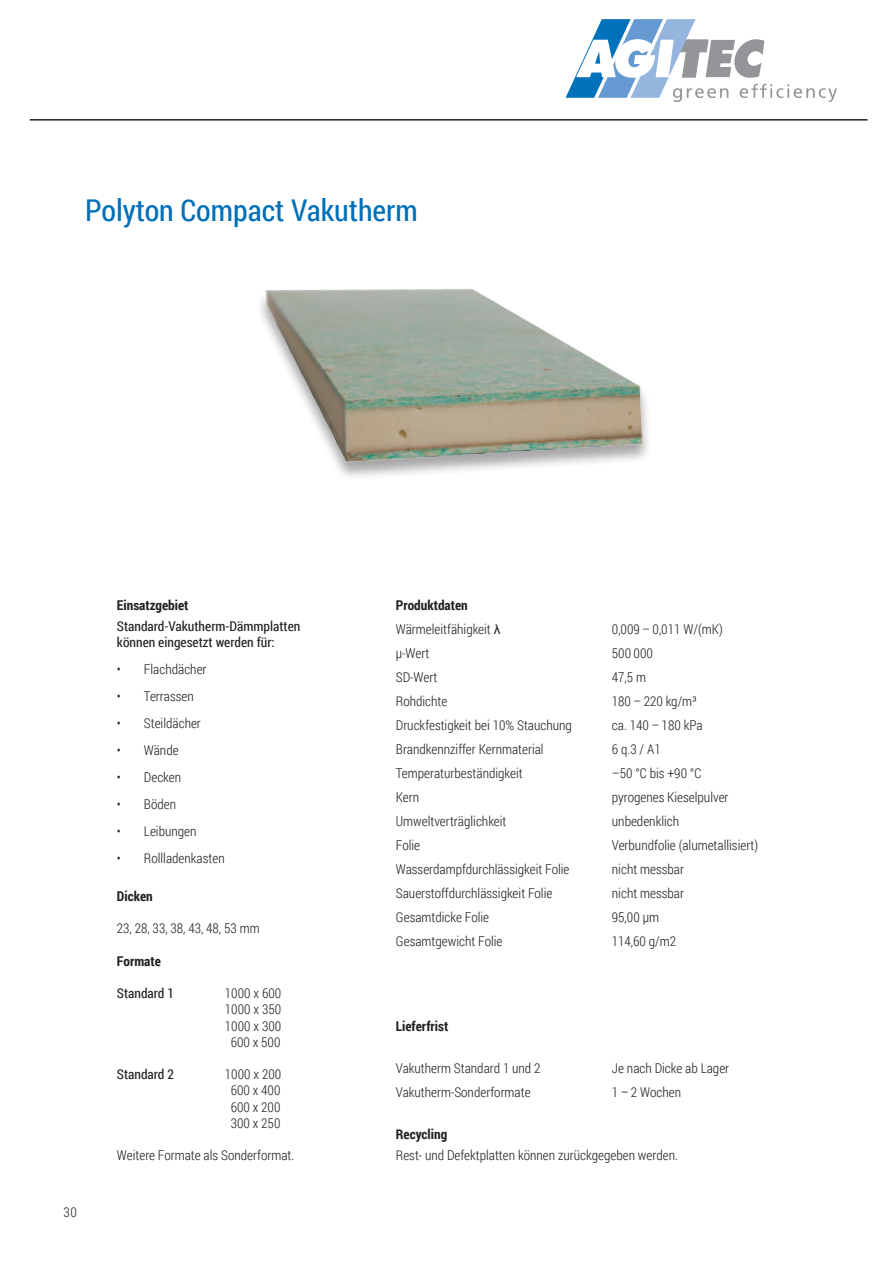
<style>
.page{position:relative;width:893px;height:1263px;background:#fff}
.page>*{position:absolute;margin:0;border:0;box-sizing:border-box;transform-origin:0 0}
.Titel{font:30px "Roboto Condensed";color:#006fb9}
.Text{font:300 13.5px "Roboto Condensed";color:#231f20}
.Text-2{font:13.5px "Roboto Condensed";color:#231f20}
.Text-3{font:700 13.5px "Roboto Condensed";color:#231f20}
.s1{font-family:"Arial";font-weight:400}
.s2{color:#000001}
</style>
<div class="page">
<hr style="left:30px;top:119px;width:837px;height:2px;background:#231f20">
<svg style="left:566px;top:19px;width:271px;height:83px"></svg>
<img style="left:261px;top:289px;width:385px;height:188px">
<p class="Titel" style="left:85px;top:189px;width:334px">Polyton Compact Vakutherm</p>
<p class="Text" style="left:64px;top:1203px;width:15px">30</p>
<p class="Text-3" style="left:117px;top:595px;width:73px">Einsatzgebiet</p>
<p class="Text-2" style="left:117px;top:616px;width:185px">Standard-Vakutherm-Dämmplatten</p>
<p class="Text-2" style="left:117px;top:632px;width:159px">können eingesetzt werden für:</p>
<p class="Text" style="left:117px;top:659px;width:91px">• Flachdächer</p>
<p class="Text" style="left:117px;top:686px;width:78px">• Terrassen</p>
<p class="Text" style="left:117px;top:713px;width:86px">• Steildächer</p>
<p class="Text" style="left:117px;top:740px;width:63px">• Wände</p>
<p class="Text" style="left:117px;top:767px;width:66px">• Decken</p>
<p class="Text" style="left:117px;top:794px;width:61px">• Böden</p>
<p class="Text" style="left:117px;top:821px;width:81px">• Leibungen</p>
<p class="Text" style="left:117px;top:848px;width:109px">• Rollladenkasten</p>
<p class="Text-3" style="left:117px;top:887px;width:37px">Dicken</p>
<p class="Text" style="left:117px;top:919px;width:144px">23, 28, 33, 38, 43, 48, 53 mm</p>
<p class="Text-3" style="left:117px;top:951px;width:46px">Formate</p>
<p class="Text-2" style="left:117px;top:984px;width:59px">Standard 1</p>
<p class="Text" style="left:225px;top:984px;width:58px">1000 x 600</p>
<p class="Text" style="left:225px;top:1000px;width:58px">1000 x 350</p>
<p class="Text" style="left:225px;top:1016px;width:58px">1000 x 300</p>
<p class="Text" style="left:231px;top:1033px;width:51px">600 x 500</p>
<p class="Text-2" style="left:117px;top:1065px;width:59px">Standard 2</p>
<p class="Text" style="left:225px;top:1065px;width:58px">1000 x 200</p>
<p class="Text" style="left:231px;top:1081px;width:51px">600 x 400</p>
<p class="Text" style="left:231px;top:1097px;width:51px">600 x 200</p>
<p class="Text" style="left:231px;top:1114px;width:51px">300 x 250</p>
<p class="Text" style="left:117px;top:1146px;width:179px">Weitere Formate als Sonderformat.</p>
<p class="Text-3" style="left:396px;top:595px;width:73px">Produktdaten</p>
<p class="Text" style="left:396px;top:619px;width:106px">Wärmeleitfähigkeit <span class="s1">λ</span></p>
<p class="Text" style="left:612px;top:619px;width:112px">0,009 – 0,011 W/(mK)</p>
<p class="Text" style="left:396px;top:643px;width:35px">μ-Wert</p>
<p class="Text" style="left:612px;top:643px;width:43px">500 000</p>
<p class="Text" style="left:396px;top:667px;width:43px">SD-Wert</p>
<p class="Text" style="left:612px;top:667px;width:36px">47,5 m</p>
<p class="Text" style="left:396px;top:691px;width:53px">Rohdichte</p>
<p class="Text" style="left:612px;top:691px;width:87px">180 – 220 kg/m³</p>
<p class="Text" style="left:396px;top:715px;width:178px">Druckfestigkeit bei 10% Stauchung</p>
<p class="Text" style="left:612px;top:715px;width:92px">ca. 140 – 180 kPa</p>
<p class="Text" style="left:396px;top:739px;width:149px">Brandkennziffer Kernmaterial</p>
<p class="Text" style="left:612px;top:739px;width:50px">6 q.3 / A1</p>
<p class="Text" style="left:396px;top:763px;width:128px">Temperaturbeständigkeit</p>
<p class="Text" style="left:612px;top:763px;width:91px">–50 °C bis +90 °C</p>
<p class="Text" style="left:396px;top:787px;width:25px">Kern</p>
<p class="Text" style="left:612px;top:787px;width:118px">pyrogenes Kieselpulver</p>
<p class="Text" style="left:396px;top:811px;width:112px">Umweltverträglichkeit</p>
<p class="Text" style="left:612px;top:811px;width:69px">unbedenklich</p>
<p class="Text" style="left:396px;top:835px;width:26px">Folie</p>
<p class="Text" style="left:612px;top:835px;width:148px">Verbundfolie (alumetallisiert)</p>
<p class="Text" style="left:396px;top:859px;width:175px">Wasserdampfdurchlässigkeit Folie</p>
<p class="Text" style="left:612px;top:859px;width:74px">nicht messbar</p>
<p class="Text" style="left:396px;top:883px;width:158px">Sauerstoffdurchlässigkeit Folie</p>
<p class="Text" style="left:612px;top:883px;width:74px">nicht messbar</p>
<p class="Text" style="left:396px;top:907px;width:95px">Gesamtdicke Folie</p>
<p class="Text" style="left:612px;top:907px;width:49px">95,00 μm</p>
<p class="Text" style="left:396px;top:931px;width:108px">Gesamtgewicht Folie</p>
<p class="Text" style="left:612px;top:931px;width:66px">114,60 g/m2</p>
<p class="Text-3" style="left:396px;top:1017px;width:54px">Lieferfrist</p>
<p class="Text" style="left:396px;top:1059px;width:146px">Vakutherm Standard 1 und 2</p>
<p class="Text" style="left:612px;top:1059px;width:119px">Je nach Dicke ab Lager</p>
<p class="Text" style="left:396px;top:1083px;width:136px">Vakutherm-Sonderformate</p>
<p class="Text" style="left:612px;top:1083px;width:71px">1 <span class="s2">–</span> 2 Wochen</p>
<p class="Text-3" style="left:396px;top:1125px;width:53px">Recycling</p>
<p class="Text" style="left:396px;top:1146px;width:284px">Rest- und Defektplatten können zurückgegeben werden.</p>
</div>
